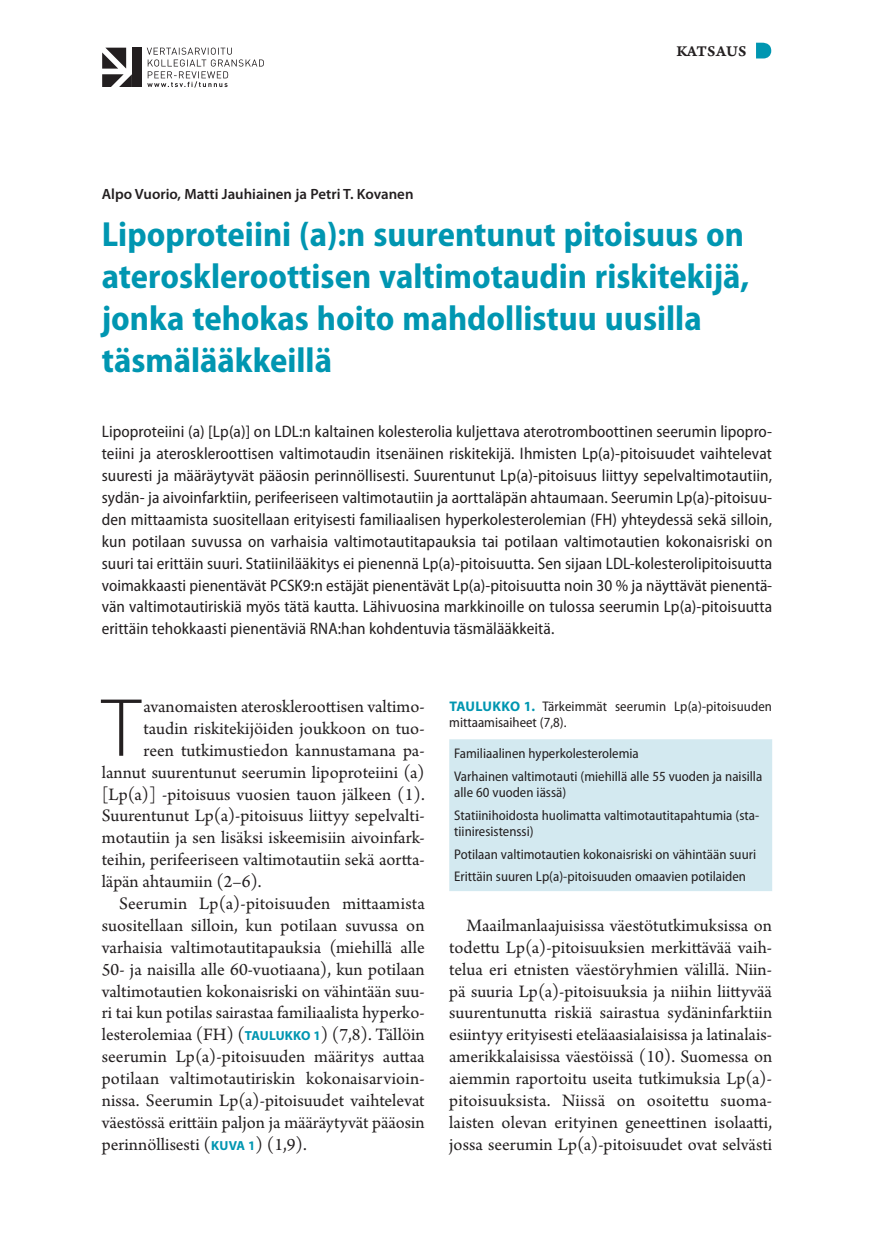
<style>
.page{position:relative;width:874px;height:1241px;background:#fff}
.page>*{position:absolute;margin:0;border:0;box-sizing:border-box;transform-origin:0 0}
.l_alkukirjain{font:300 83.3px "Myriad Pro";color:#231f20}
.o1{font:700 semi-condensed 35px/42px "Myriad Pro";color:#0096b1}
.l_alkukirjain-2{font:18.38px/21.9px "Arno Pro";color:#231f20;text-align:justify}
.in{font:semi-condensed 16.62px/21.9px "Myriad Pro";letter-spacing:.005em;color:#231f20;text-align:justify}
.vinj{font:15.75px "Arno Pro Smbd Caption";letter-spacing:.005em;color:#231f20}
.k1{font:600 14.88px "Myriad Pro";color:#231f20}
.t{font:semi-condensed 14px/16.6px "Myriad Pro";color:#231f20}
.s1{font-family:"Myriad Pro";font-weight:700;font-size:13.12px;color:#0096b1}
.s2{font-weight:700;font-stretch:normal;color:#0096b1}
</style>
<div class="page">
<svg style="left:756px;top:43px;width:14px;height:15px"></svg>
<svg style="left:102px;top:48px;width:30px;height:39px"></svg>
<div style="left:132px;top:48px;width:9px;height:39px;background:#231f20"></div>
<svg style="left:147px;top:48px;width:117px;height:39px"></svg>
<div style="left:449px;top:739px;width:322px;height:152px;background:#d3e9f0"></div>
<p class="vinj" style="left:676px;top:41px;width:71px">KATSAUS</p>
<p class="k1" style="left:102px;top:184px;width:313px">Alpo Vuorio, Matti Jauhiainen ja Petri T. Kovanen</p>
<p class="o1" style="left:102px;top:212px;width:648px">Lipoproteiini (a):n suurentunut pitoisuus on ateroskleroottisen valtimotaudin riskitekijä, jonka tehokas hoito mahdollistuu uusilla täsmälääkkeillä</p>
<p class="in" style="left:102px;top:420px;width:671px">Lipoproteiini (a) [Lp(a)] on LDL:n kaltainen kolesterolia kuljettava aterotromboottinen seerumin lipopro&shy;teiini ja ateroskleroottisen valtimotaudin itsenäinen riskitekijä. Ihmisten Lp(a)-pitoisuudet vaihtelevat suuresti ja määräytyvät pääosin perinnöllisesti. Suurentunut Lp(a)-pitoisuus liittyy sepelvaltimotautiin, sydän- ja aivoinfarktiin, perifeeriseen valtimotautiin ja aorttaläpän ahtaumaan. Seerumin Lp(a)-pitoisuu&shy;den mittaamista suositellaan erityisesti familiaalisen hyperkolesterolemian (FH) yhteydessä sekä silloin, kun potilaan suvussa on varhaisia valtimotautitapauksia tai potilaan valtimotautien kokonaisriski on suuri tai erittäin suuri. Statiinilääkitys ei pienennä Lp(a)-pitoisuutta. Sen sijaan LDL-kolesterolipitoisuutta voimakkaasti pienentävät PCSK9:n estäjät pienentävät Lp(a)-pitoisuutta noin 30 % ja näyttävät pienentä&shy;vän valtimotautiriskiä myös tätä kautta. Lähivuosina markkinoille on tulossa seerumin Lp(a)-pitoisuutta erittäin tehokkaasti pienentäviä RNA:han kohdentuvia täsmälääkkeitä.</p>
<p class="l_alkukirjain" style="left:102px;top:677px;width:40px">T</p>
<p class="l_alkukirjain-2" style="left:143px;top:696px;width:283px">avanomaisten ateroskleroottisen valtimo-</p>
<p class="l_alkukirjain-2" style="left:143px;top:718px;width:282px">taudin riskitekijöiden joukkoon on tuo-</p>
<p class="l_alkukirjain-2" style="left:143px;top:740px;width:282px">reen tutkimustiedon kannustamana pa-</p>
<p class="l_alkukirjain-2" style="left:102px;top:762px;width:324px">lannut suurentunut seerumin lipoproteiini (a)</p>
<p class="l_alkukirjain-2" style="left:102px;top:784px;width:324px">[Lp(a)] -pitoisuus vuosien tauon jälkeen (1).</p>
<p class="l_alkukirjain-2" style="left:102px;top:805px;width:324px">Suurentunut Lp(a)-pitoisuus liittyy sepelvalti-</p>
<p class="l_alkukirjain-2" style="left:102px;top:827px;width:324px">motautiin ja sen lisäksi iskeemisiin aivoinfark-</p>
<p class="l_alkukirjain-2" style="left:102px;top:849px;width:324px">teihin, perifeeriseen valtimotautiin sekä aortta-</p>
<p class="l_alkukirjain-2" style="left:102px;top:871px;width:161px">läpän ahtaumiin (2–6).</p>
<p class="l_alkukirjain-2" style="left:102px;top:893px;width:324px;text-indent:17px">Seerumin Lp(a)-pitoisuuden mittaamista suositellaan silloin, kun potilaan suvussa on varhaisia valtimotautitapauksia (miehillä alle 50- ja naisilla alle 60-vuotiaana), kun potilaan valtimotautien kokonaisriski on vähintään suu&shy;ri tai kun potilas sairastaa familiaalista hyperko&shy;lesterolemiaa (FH) (<span class="s1">TAULUKKO 1</span>) (7,8). Tällöin seerumin Lp(a)-pitoisuuden määritys auttaa potilaan valtimotautiriskin kokonaisarvioin&shy;nissa. Seerumin Lp(a)-pitoisuudet vaihtelevat väestössä erittäin paljon ja määräytyvät pääosin perinnöllisesti (<span class="s1">KUVA 1</span>) (1,9).</p>
<p class="t" style="left:449px;top:697px;width:324px"><span class="s2">TAULUKKO 1.</span> Tärkeimmät seerumin Lp(a)-pitoisuuden mittaamisaiheet (7,8).</p>
<p class="t" style="left:454px;top:745px;width:186px">Familiaalinen hyperkolesterolemia</p>
<p class="t" style="left:454px;top:767px;width:309px">Varhainen valtimotauti (miehillä alle 55 vuoden ja naisilla alle 60 vuoden iässä)</p>
<p class="t" style="left:454px;top:806px;width:306px">Statiinihoidosta huolimatta valtimotautitapahtumia (sta&shy;tiiniresistenssi)</p>
<p class="t" style="left:454px;top:845px;width:303px">Potilaan valtimotautien kokonaisriski on vähintään suuri</p>
<p class="t" style="left:454px;top:867px;width:293px">Erittäin suuren Lp(a)-pitoisuuden omaavien potilaiden</p>
<p class="l_alkukirjain-2" style="left:449px;top:915px;width:324px;text-indent:17px">Maailmanlaajuisissa väestötutkimuksissa on todettu Lp(a)-pitoisuuksien merkittävää vaih&shy;telua eri etnisten väestöryhmien välillä. Niin&shy;pä suuria Lp(a)-pitoisuuksia ja niihin liittyvää suurentunutta riskiä sairastua sydäninfarktiin esiintyy erityisesti eteläaasialaisissa ja latinalais&shy;amerikkalaisissa väestöissä (10). Suomessa on aiemmin raportoitu useita tutkimuksia Lp(a)- pitoisuuksista. Niissä on osoitettu suoma&shy;laisten olevan erityinen geneettinen isolaatti, jossa seerumin Lp(a)-pitoisuudet ovat selvästi</p>
</div>
